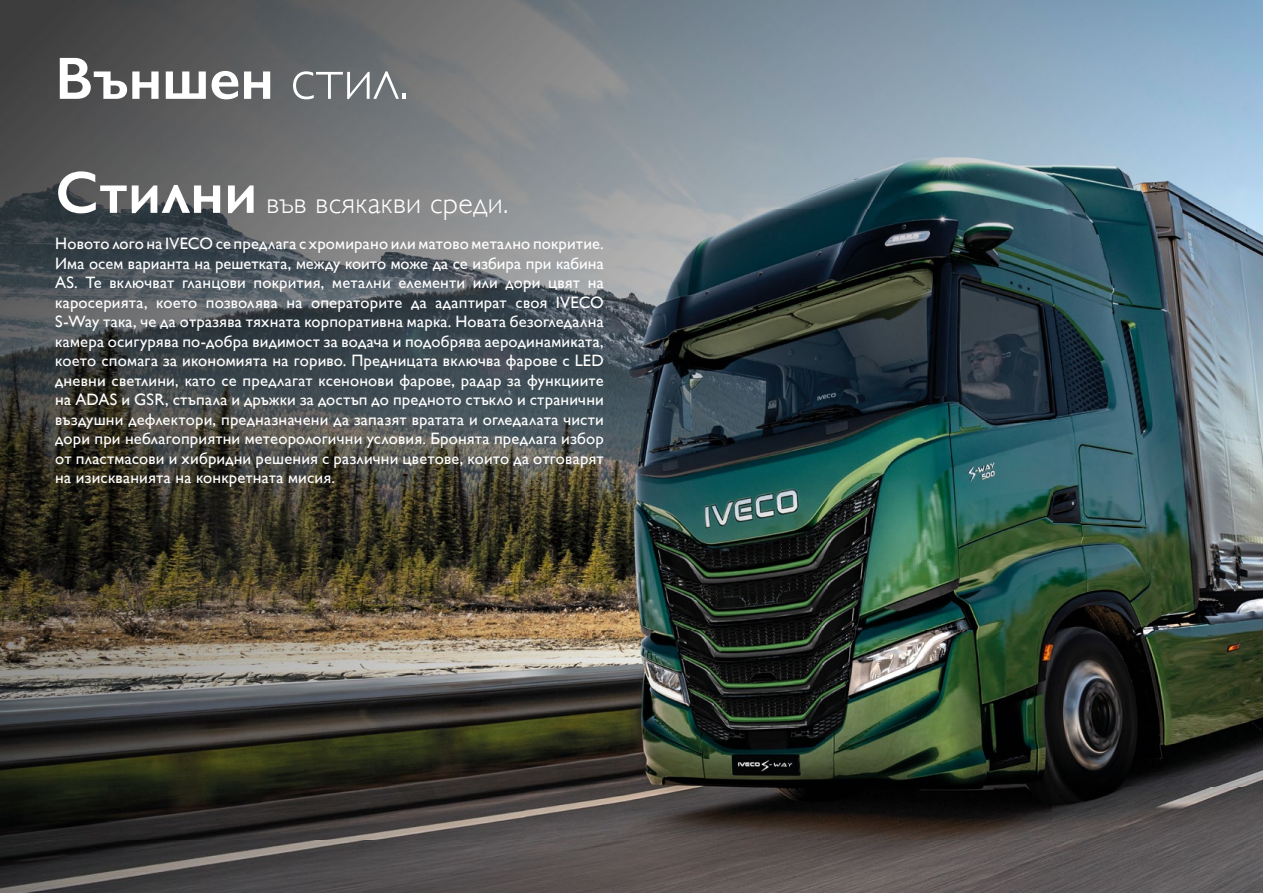
<style>
.page{position:relative;width:1263px;height:893px;background:#fff}
.page>*{position:absolute;margin:0;border:0;box-sizing:border-box;transform-origin:0 0}
.t1{font:600 60px "Gill Sans";color:#fff}
.t2{font:300 30px "Gill Sans";letter-spacing:.01em;color:#fff}
.t3{font:16.5px/19.5px "Gill Sans";letter-spacing:.01em;color:#fff;text-align:justify}
.s1{font-weight:300}
.s2{font-weight:600;font-size:60px}
</style>
<div class="page">
<img style="left:0;top:0;width:1263px;height:893px">
<h1 class="t1" style="left:55px;top:42px;width:356px">Външен <span class="s1">стил.</span></h1>
<h2 class="t2" style="left:55px;top:179px;width:455px"><span class="s2">Стилни</span> във всякакви среди.</h2>
<p class="t3" style="left:55px;top:234px;width:550px">Новото лого на IVECO се предлага с хромирано или матово метално покритие.<br>Има осем варианта на решетката, между които може да се избира при кабина AS. Те включват гланцови покрития, метални елементи или дори цвят на каросерията, което позволява на операторите да адаптират своя IVECO S-Way така, че да отразява тяхната корпоративна марка. Новата безогледална камера осигурява по-добра видимост за водача и подобрява аеродинамиката, което спомага за икономията на гориво. Предницата включва фарове с LED дневни светлини, като се предлагат ксенонови фарове, радар за функциите на ADAS и GSR, стъпала и дръжки за достъп до предното стъкло и странични въздушни дефлектори, предназначени да запазят вратата и огледалата чисти дори при неблагоприятни метеорологични условия. Бронята предлага избор от пластмасови и хибридни решения с различни цветове, които да отговарят на изискванията на конкретната мисия.</p>
</div>
